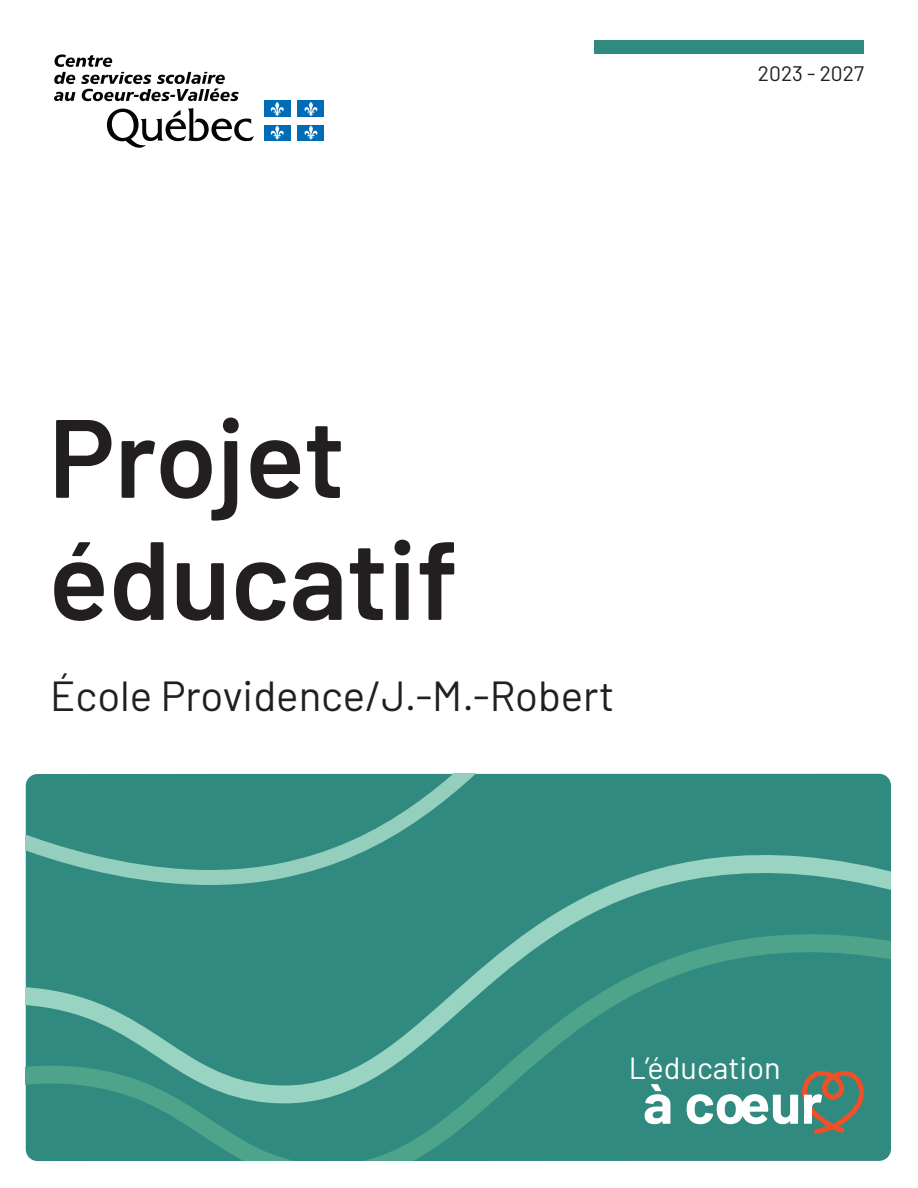
<style>
.page{position:relative;width:918px;height:1188px;background:#fff}
.page>*{position:absolute;margin:0;border:0;box-sizing:border-box;transform-origin:0 0}
.t1{font:600 111px/122.1px "Barlow";color:#231f20}
.t2{font:42px "Barlow";color:#231f20}
.t3{font:30.6px "Barlow";color:#fff}
.t4{font:21px "Barlow";color:#231f20}
</style>
<div class="page">
<svg style="left:107px;top:108px;width:147px;height:40px"></svg>
<svg style="left:54px;top:54px;width:185px;height:47px"></svg>
<div style="left:264px;top:101px;width:26px;height:16px;background:#006bb6"></div>
<svg style="left:270px;top:102px;width:14px;height:14px"></svg>
<div style="left:298px;top:101px;width:26px;height:16px;background:#006bb6"></div>
<svg style="left:304px;top:102px;width:14px;height:14px"></svg>
<div style="left:264px;top:125px;width:26px;height:16px;background:#006bb6"></div>
<svg style="left:270px;top:125px;width:14px;height:15px"></svg>
<div style="left:298px;top:125px;width:26px;height:16px;background:#006bb6"></div>
<svg style="left:304px;top:125px;width:14px;height:15px"></svg>
<svg style="left:26px;top:1104px;width:865px;height:57px;background:#3c9084"></svg>
<svg style="left:26px;top:900px;width:865px;height:204px;background:#3b9085"></svg>
<svg style="left:26px;top:774px;width:865px;height:126px;background:#3c9287"></svg>
<div style="left:594px;top:40px;width:270px;height:14px;background:#318a80"></div>
<h1 class="t1" style="left:49px;top:388px;width:411px">Projet éducatif</h1>
<p class="t2" style="left:50px;top:666px;width:566px">École Providence/J.-M.-Robert</p>
<p class="t4" style="left:758px;top:58px;width:108px">2023 - 2027</p>
<p class="t3" style="left:629px;top:1046px;width:153px">L’éducation</p>
</div>
